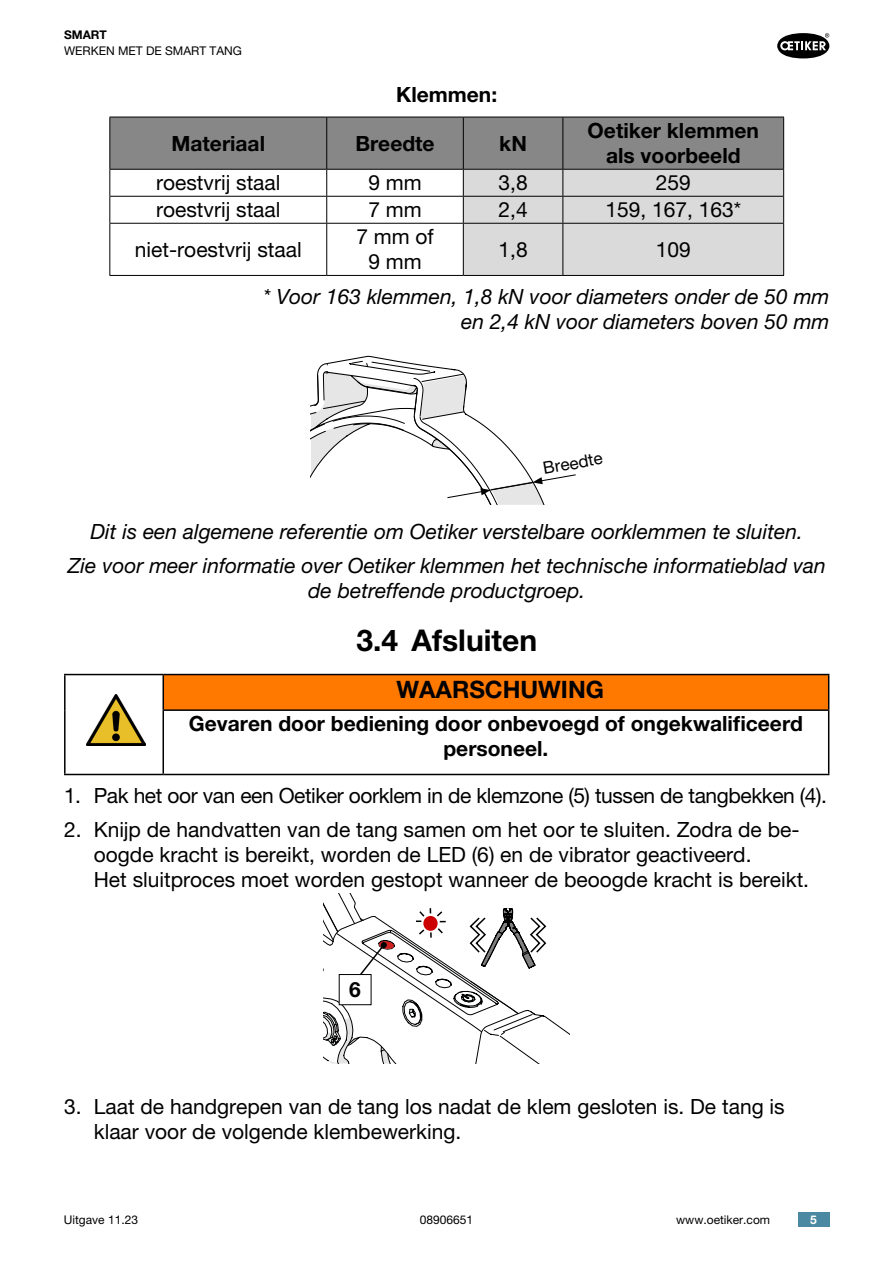
<style>
.page{position:relative;width:893px;height:1263px;background:#fff}
.page>*{position:absolute;margin:0;border:0;box-sizing:border-box;transform-origin:0 0}
.t1{font:700 30px "Helvetica Neue LT Pro";color:#000}
.t2{font:700 24px "Helvetica Neue LT Pro";color:#000}
.t3{font:21px/25.2px "Helvetica Neue LT Pro";color:#000}
.t4{font:italic 21px/25.2px "Helvetica Neue LT Pro";color:#000;text-align:right}
.t5{font:700 21px/25.2px "Helvetica Neue LT Pro";color:#000;text-align:center}
.t6{font:21px "Helvetica Neue LT Pro";letter-spacing:-.02em;color:#000}
.t7{font:700 21px "Helvetica Neue LT Pro";color:#020203}
.t8{font:16.95px "Helvetica Neue LT Pro";color:#020203}
.t9{font:12px "Helvetica Neue LT Pro";color:#000}
.t10{font:700 12px "Helvetica Neue LT Pro";color:#000}
.t11{font:700 12px "Helvetica Neue LT Pro";color:#fff}
</style>
<div class="page">
<div style="left:798px;top:1212px;width:31px;height:15px;background:#4b88a2"></div>
<svg style="left:777px;top:33px;width:52px;height:25px"></svg>
<svg style="left:109px;top:118px;width:675px;height:157px"></svg>
<hr style="left:109px;top:223px;width:218px;height:1px;background:#000">
<hr style="left:109px;top:224px;width:1px;height:51px;background:#000">
<hr style="left:327px;top:223px;width:136px;height:1px;background:#000">
<hr style="left:326px;top:224px;width:1px;height:51px;background:#000">
<hr style="left:463px;top:223px;width:100px;height:1px;background:#000">
<hr style="left:463px;top:224px;width:1px;height:51px;background:#000">
<hr style="left:563px;top:223px;width:221px;height:1px;background:#000">
<hr style="left:562px;top:224px;width:1px;height:51px;background:#000">
<hr style="left:783px;top:224px;width:1px;height:51px;background:#000">
<hr style="left:109px;top:275px;width:218px;height:1px;background:#000">
<hr style="left:327px;top:275px;width:136px;height:1px;background:#000">
<hr style="left:463px;top:275px;width:100px;height:1px;background:#000">
<hr style="left:563px;top:275px;width:221px;height:1px;background:#000">
<hr style="left:109px;top:117px;width:218px;height:1px;background:#000">
<hr style="left:327px;top:117px;width:136px;height:1px;background:#000">
<hr style="left:463px;top:117px;width:100px;height:1px;background:#000">
<hr style="left:563px;top:117px;width:221px;height:1px;background:#000">
<hr style="left:562px;top:117px;width:1px;height:52px;background:#000">
<hr style="left:783px;top:117px;width:1px;height:52px;background:#000">
<hr style="left:109px;top:169px;width:218px;height:1px;background:#000">
<hr style="left:327px;top:169px;width:136px;height:1px;background:#000">
<hr style="left:463px;top:169px;width:100px;height:1px;background:#000">
<hr style="left:563px;top:169px;width:221px;height:1px;background:#000">
<div style="left:163px;top:674px;width:666px;height:36px;background:#ff7900"></div>
<hr style="left:64px;top:674px;width:99px;height:1px;background:#000">
<hr style="left:64px;top:675px;width:2px;height:35px;background:#000">
<hr style="left:163px;top:674px;width:666px;height:1px;background:#000">
<hr style="left:163px;top:675px;width:1px;height:34px;background:#000">
<hr style="left:828px;top:675px;width:1px;height:34px;background:#000">
<hr style="left:64px;top:710px;width:2px;height:64px;background:#000">
<hr style="left:163px;top:709px;width:666px;height:2px;background:#000">
<hr style="left:163px;top:711px;width:1px;height:63px;background:#000">
<hr style="left:828px;top:711px;width:1px;height:63px;background:#000">
<hr style="left:64px;top:774px;width:99px;height:1px;background:#000">
<hr style="left:163px;top:774px;width:666px;height:1px;background:#000">
<svg style="left:311px;top:355px;width:265px;height:150px"></svg>
<img style="left:87px;top:694px;width:59px;height:51px">
<svg style="left:324px;top:893px;width:245px;height:170px"></svg>
<p class="t10" style="left:64px;top:28px;width:44px">SMART</p>
<p class="t9" style="left:64px;top:44px;width:180px">Werken m et de SMART tang</p>
<p class="t5" style="left:396px;top:82px;width:103px">Klemmen:</p>
<p class="t7" style="left:171px;top:130px;width:95px">Materiaal</p>
<p class="t7" style="left:355px;top:130px;width:81px">Breedte</p>
<p class="t7" style="left:499px;top:130px;width:29px">kN</p>
<p class="t5" style="left:588px;top:117px;width:173px">Oetiker klemmen als voorbeeld</p>
<p class="t3" style="left:156px;top:170px;width:126px">roestvrij staal</p>
<p class="t3" style="left:368px;top:170px;width:55px">9 mm</p>
<p class="t3" style="left:498px;top:170px;width:31px">3,8</p>
<p class="t3" style="left:656px;top:170px;width:37px">259</p>
<p class="t3" style="left:156px;top:197px;width:126px">roestvrij staal</p>
<p class="t3" style="left:368px;top:197px;width:55px">7 mm</p>
<p class="t3" style="left:498px;top:197px;width:31px">2,4</p>
<p class="t3" style="left:605px;top:197px;width:137px">159, 167, 163*</p>
<p class="t3" style="left:135px;top:236px;width:168px">niet-roestvrij staal</p>
<p class="t3" style="left:356px;top:224px;width:79px;text-align:center">7 mm of<br>9 mm</p>
<p class="t3" style="left:498px;top:236px;width:31px">1,8</p>
<p class="t3" style="left:656px;top:236px;width:37px">109</p>
<p class="t4" style="left:263px;top:283px;width:568px">* Voor 163 klemmen, 1,8 kN voor diameters onder de 50 mm en 2,4 kN voor diameters boven 50 mm</p>
<p class="t8" style="left:541px;top:458px;width:63px;rotate:-10deg">Breedte</p>
<p class="t4" style="left:68px;top:514px;width:759px;line-height:33.8px;text-align:center">Dit is een algemene referentie om Oetiker verstelbare oorklemmen te sluiten.<br>Zie voor meer informatie over Oetiker klemmen het technische informatieblad van</p>
<p class="t4" style="left:308px;top:577px;width:279px">de betreffende productgroep.</p>
<h1 class="t1" style="left:356px;top:621px;width:182px">3.4 Afsluiten</h1>
<p class="t2" style="left:396px;top:674px;width:209px">WAARSCHUWING</p>
<p class="t5" style="left:189px;top:711px;width:615px">Gevaren door bediening door onbevoegd of ongekwalificeerd personeel.</p>
<p class="t6" style="left:64px;top:783px;width:764px">1. Pak het oor van een Oetiker oorklem in de klemzone (5) tussen de tangbekken (4).</p>
<p class="t3" style="left:94px;top:816px;width:717px;text-indent:-30px">2. Knijp de handvatten van de tang samen om het oor te sluiten. Zodra de be&shy;oogde kracht is bereikt, worden de LED (6) en de vibrator geactiveerd.<br>H et sluitproces moet worden gestopt wanneer de beoogde kracht is bereikt.</p>
<p class="t7" style="left:349px;top:977px;width:13px">6</p>
<p class="t3" style="left:94px;top:1093px;width:692px;text-indent:-30px">3. Laat de handgrepen van de tang los nadat de klem gesloten is. De tang is klaar voor de volgende klembewerking.</p>
<p class="t9" style="left:64px;top:1212px;width:76px">Uitgave 11.23</p>
<p class="t9" style="left:420px;top:1212px;width:55px">08906651</p>
<p class="t9" style="left:676px;top:1212px;width:95px">www.oetiker.com</p>
<p class="t11" style="left:810px;top:1212px;width:8px">5</p>
</div>
